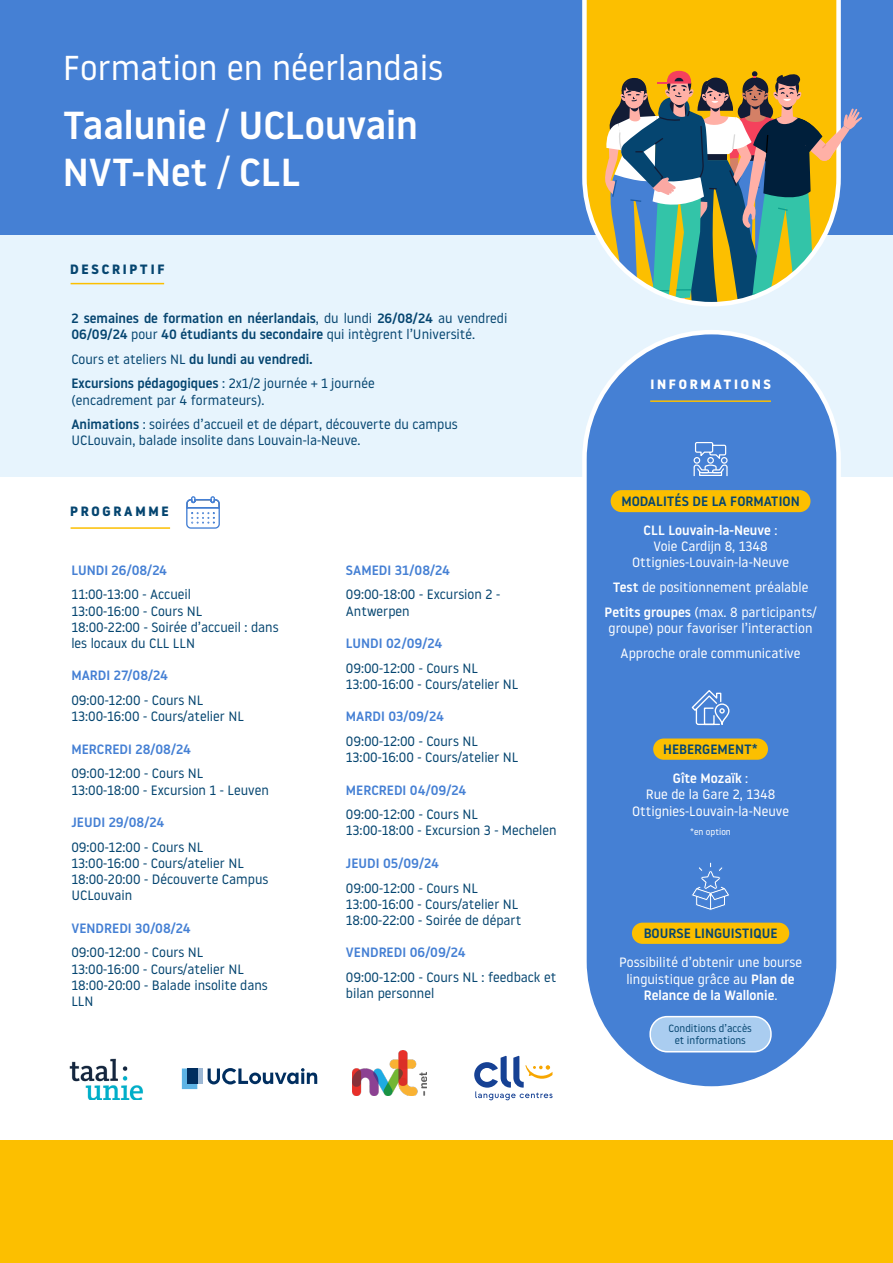
<style>
.page{position:relative;width:893px;height:1263px;background:#fff}
.page>*{position:absolute;margin:0;border:0;box-sizing:border-box;transform-origin:0 0}
.t1{font:500 39px/46.8px "Noway";color:#fff}
.t2{font:34.5px "Noway";color:#fff}
.t3{font:13.5px/16.2px "Noway";color:#054570}
.t4{font:500 13.5px/29px "Noway";color:#054570;text-align:center}
.t5{font:13.5px/16.2px "Noway";color:#fff;text-align:center}
.t6{font:500 13.5px "Noway";color:#4580d4}
.t7{font:700 13.5px "Noway";letter-spacing:.2em;color:#054570}
.t8{font:700 13.5px "Noway";letter-spacing:.2em;color:#fff}
.t9{font:10.5px/12.6px "Noway";color:#054570;text-align:center}
.t10{font:9px "Noway";color:#fff}
.s1{font-weight:400}
.s2{font-weight:500}
.s3{color:#fff}
.s4{font-weight:400;color:#fff}
</style>
<div class="page">
<div style="left:0;top:235px;width:893px;height:241px;background:#e7f4fd"></div>
<div style="left:0;top:0;width:893px;height:235px;background:#4580d4"></div>
<div style="left:584px;top:332px;width:255px;height:756px;background:#4580d4;border-radius:127px"></div>
<div style="left:582px;top:330px;width:259px;height:761px;border:4px solid #fff;border-radius:127px"></div>
<div style="left:611px;top:490px;width:199px;height:22px;background:#fcbf00;border-radius:11px"></div>
<svg style="left:582px;top:0;width:259px;height:306px;background:#f8c626"></svg>
<hr style="left:71px;top:283px;width:93px;height:1px;background:#fcbf00">
<hr style="left:71px;top:527px;width:99px;height:2px;background:#fcbf00">
<hr style="left:650px;top:400px;width:121px;height:2px;background:#fcbf00">
<div style="left:0;top:1141px;width:893px;height:122px;background:#fcbf00"></div>
<div style="left:197px;top:1068px;width:5px;height:16px;background:#9cb7d4"></div>
<svg style="left:182px;top:1068px;width:15px;height:21px"></svg>
<div style="left:187px;top:1068px;width:10px;height:16px;background:#002e5f"></div>
<svg style="left:208px;top:1068px;width:109px;height:16px"></svg>
<svg style="left:474px;top:1056px;width:79px;height:44px"></svg>
<img style="left:69px;top:1058px;width:74px;height:42px">
<svg style="left:186px;top:496px;width:34px;height:33px"></svg>
<svg style="left:603px;top:71px;width:259px;height:233px"></svg>
<div style="left:653px;top:738px;width:115px;height:22px;background:#fcbf00;border-radius:11px"></div>
<div style="left:632px;top:923px;width:157px;height:21px;background:#fcbf00;border-radius:11px"></div>
<svg style="left:691px;top:690px;width:39px;height:36px"></svg>
<img style="left:353px;top:1051px;width:73px;height:45px">
<svg style="left:693px;top:442px;width:35px;height:34px"></svg>
<svg style="left:692px;top:862px;width:37px;height:48px"></svg>
<div style="left:650px;top:1017px;width:121px;height:35px;background:#aacdf0;border-radius:17px"></div>
<div style="left:649px;top:1016px;width:123px;height:36px;border:2px solid #fff;border-radius:17px"></div>
<h2 class="t2" style="left:63px;top:44px;width:382px">Formation en néerlandais</h2>
<h1 class="t1" style="left:63px;top:102px;width:357px">Taalunie <span class="s1">/</span> UCLouvain<br>NVT-Net <span class="s1">/</span> CLL</h1>
<p class="t7" style="left:70px;top:261px;width:96px">DESCRIPTIF</p>
<p class="t4" style="left:71px;top:310px;width:437px;line-height:16.2px;text-align:left">2 semaines de formation en néerlandais<span class="s1">, du lundi</span> 26/08/24 <span class="s1">au vendredi<br></span>06/09/24 <span class="s1">pour</span> 40 étudiants du secondaire <span class="s1">qui intègrent l’Université.</span></p>
<p class="t4" style="left:71px;top:346px;width:305px;line-height:24.8px;text-align:left"><span class="s1">Cours et ateliers NL</span> du lundi au vendredi.<br>Excursions pédagogiques <span class="s1">: 2x1/2 journée + 1 journée</span></p>
<p class="t3" style="left:71px;top:387px;width:388px;line-height:24.8px">(encadrement par 4 formateurs).<br><span class="s2">Animations</span> : soirées d’accueil et de départ, découverte du campus</p>
<p class="t3" style="left:71px;top:432px;width:291px">UCLouvain, balade insolite dans Louvain-la-Neuve.</p>
<p class="t7" style="left:70px;top:504px;width:100px">PROGRAMME</p>
<p class="t6" style="left:71px;top:560px;width:97px">LUNDI 26/08/24</p>
<p class="t3" style="left:71px;top:586px;width:209px">11:00-13:00 - Accueil<br>13:00-16:00 - Cours NL<br>18:00-22:00 - Soirée d’accueil : dans les locaux du CLL LLN</p>
<p class="t6" style="left:71px;top:666px;width:98px">MARDI 27/08/24</p>
<p class="t3" style="left:71px;top:692px;width:174px">09:00-12:00 - Cours NL<br>13:00-16:00 - Cours/atelier NL</p>
<p class="t6" style="left:71px;top:739px;width:121px">MERCREDI 28/08/24</p>
<p class="t3" style="left:71px;top:765px;width:199px">09:00-12:00 - Cours NL<br>13:00-18:00 - Excursion 1 - Leuven</p>
<p class="t6" style="left:71px;top:813px;width:94px">JEUDI 29/08/24</p>
<p class="t3" style="left:71px;top:838px;width:198px">09:00-12:00 - Cours NL<br>13:00-16:00 - Cours/atelier NL<br>18:00-20:00 - Découverte Campus<br>UCLouvain</p>
<p class="t6" style="left:71px;top:918px;width:121px">VENDREDI 30/08/24</p>
<p class="t3" style="left:71px;top:944px;width:198px">09:00-12:00 - Cours NL<br>13:00-16:00 - Cours/atelier NL<br>18:00-20:00 - Balade insolite dans<br>LLN</p>
<p class="t6" style="left:346px;top:560px;width:106px">SAMEDI 31/08/24</p>
<p class="t3" style="left:346px;top:586px;width:156px">09:00-18:00 - Excursion 2 -<br>Antwerpen</p>
<p class="t6" style="left:346px;top:634px;width:98px">LUNDI 02/09/24</p>
<p class="t3" style="left:346px;top:659px;width:174px">09:00-12:00 - Cours NL<br>13:00-16:00 - Cours/atelier NL</p>
<p class="t6" style="left:346px;top:707px;width:100px">MARDI 03/09/24</p>
<p class="t3" style="left:346px;top:732px;width:174px">09:00-12:00 - Cours NL<br>13:00-16:00 - Cours/atelier NL</p>
<p class="t6" style="left:346px;top:780px;width:122px">MERCREDI 04/09/24</p>
<p class="t3" style="left:346px;top:806px;width:212px">09:00-12:00 - Cours NL<br>13:00-18:00 - Excursion 3 - Mechelen</p>
<p class="t6" style="left:346px;top:854px;width:95px">JEUDI 05/09/24</p>
<p class="t3" style="left:346px;top:879px;width:177px">09:00-12:00 - Cours NL<br>13:00-16:00 - Cours/atelier NL<br>18:00-22:00 - Soirée de départ</p>
<p class="t6" style="left:346px;top:943px;width:122px">VENDREDI 06/09/24</p>
<p class="t3" style="left:346px;top:969px;width:212px">09:00-12:00 - Cours NL : feedback et bilan personnel</p>
<p class="t8" style="left:650px;top:377px;width:122px">INFORMATIONS</p>
<p class="t4" style="left:621px;top:486px;width:180px">MODALITÉS DE LA FORMATION<br><span class="s3">CLL Louvain-la-Neuve</span> <span class="s4">:</span></p>
<p class="t5" style="left:632px;top:538px;width:159px">Voie Cardijn 8, 1348<br>Ottignies-Louvain-la-Neuve</p>
<p class="t5" style="left:605px;top:574px;width:213px;line-height:24.8px"><span class="s2">Test</span> de positionnement préalable<br><span class="s2">Petits groupes</span> (max. 8 participants/</p>
<p class="t5" style="left:609px;top:615px;width:205px;line-height:24.8px">groupe) pour favoriser l’interaction<br>Approche orale communicative</p>
<p class="t4" style="left:663px;top:735px;width:96px">HEBERGEMENT*<br><span class="s3">Gîte Mozaïk</span> <span class="s4">:</span></p>
<p class="t5" style="left:632px;top:786px;width:159px">Rue de la Gare 2, 1348<br>Ottignies-Louvain-la-Neuve</p>
<p class="t10" style="left:690px;top:825px;width:42px">*en option</p>
<p class="t4" style="left:644px;top:919px;width:135px">BOURSE LINGUISTIQUE</p>
<p class="t5" style="left:619px;top:954px;width:185px">Possibilité d’obtenir une bourse linguistique grâce au <span class="s2">Plan de<br>Relance de la Wallonie</span>.</p>
<p class="t9" style="left:669px;top:1021px;width:85px">Conditions d’accès et informations</p>
</div>
